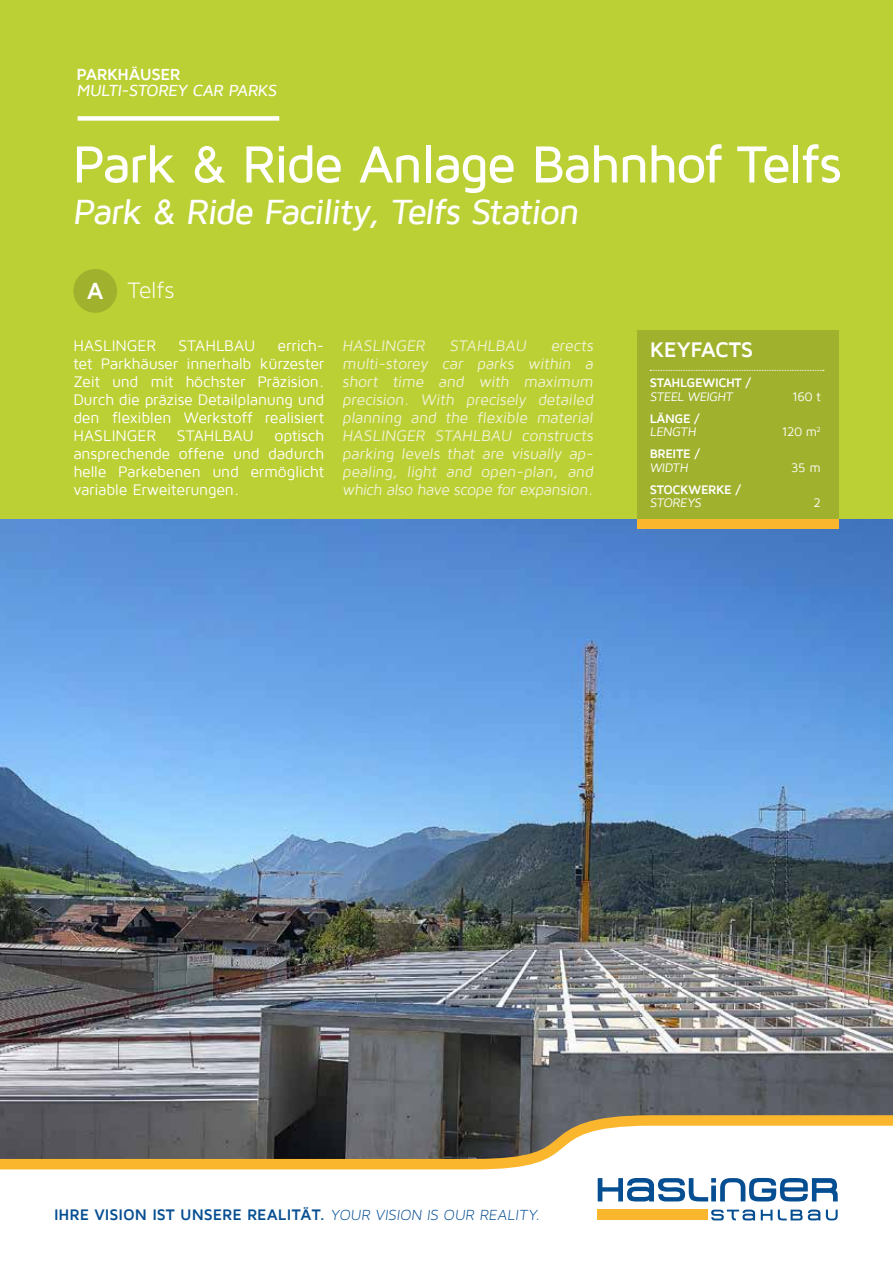
<style>
.page{position:relative;width:893px;height:1263px;background:#fff}
.page>*{position:absolute;margin:0;border:0;box-sizing:border-box;transform-origin:0 0}
.t1{font:500 54px "Maven Pro";letter-spacing:-.045em;color:#fff}
.t2{font:500 36px "Maven Pro";color:#fff}
.t3{font:24px "Maven Pro Light 300";letter-spacing:-.01em;color:#fff}
.t4{font:700 21.75px "Maven Pro";letter-spacing:-.025em;color:#fff}
.t5{font:500 16.5px "Maven Pro";color:#fff}
.t6{font:700 16.5px "Maven Pro";letter-spacing:-.03em;color:#fff}
.t7{font:15.75px/18px "Maven Pro";color:#eff3d5;text-align:justify}
.t8{font:15.75px/18px "Maven Pro";letter-spacing:-.015em;color:#fff;text-align:justify}
.t9{font:700 15.75px "Maven Pro";color:#064e92}
.t10{font:12.75px "Maven Pro";letter-spacing:-.025em;color:#fff}
.t11{font:700 12.75px "Maven Pro";letter-spacing:-.03em;color:#fff}
.s1{font-family:"Maven Pro";font-weight:700}
.s2{font-family:"Maven Pro Light 300";font-weight:400}
</style>
<div class="page">
<div style="left:0;top:0;width:893px;height:520px;background:#bbd034"></div>
<img style="left:0;top:519px;width:893px;height:591px">
<svg style="left:0;top:1110px;width:893px;height:111px"></svg>
<div style="left:598px;top:1209px;width:110px;height:11px;background:#fab62d"></div>
<svg style="left:711px;top:1209px;width:44px;height:11px"></svg>
<svg style="left:761px;top:1209px;width:11px;height:11px"></svg>
<svg style="left:778px;top:1209px;width:42px;height:11px"></svg>
<svg style="left:826px;top:1209px;width:12px;height:11px"></svg>
<svg style="left:598px;top:1178px;width:240px;height:23px"></svg>
<div style="left:78px;top:116px;width:201px;height:5px;background:#fff"></div>
<div style="left:637px;top:330px;width:202px;height:190px;background:#a0b22d"></div>
<div style="left:637px;top:520px;width:202px;height:9px;background:#fab62d"></div>
<div style="left:73px;top:269px;width:44px;height:44px;background:#a0b22d;border-radius:50%"></div>
<svg style="left:650px;top:370px;width:174px;height:1px"></svg>
<p class="t6" style="left:77px;top:65px;width:106px">PARKHÄUSER</p>
<p class="t5" style="left:77px;top:82px;width:204px">MULTI-STOREY CAR PARKS</p>
<h1 class="t1" style="left:72px;top:136px;width:771px">Park &amp; Ride Anlage Bahnhof Telfs</h1>
<h2 class="t2" style="left:72px;top:193px;width:513px">Park &amp; Ride Facility, Telfs Station</h2>
<h3 class="t3" style="left:87px;top:277px;width:89px"><span class="s1">A</span> Telfs</h3>
<p class="t8" style="left:73px;top:337px;width:252px;text-indent:204px">errich&shy;tet Parkhäuser innerhalb kürzester Zeit und mit höchster Präzision.<br>Durch die präzise Detailplanung und den flexiblen Werkstoff realisiert HASLINGER</p>
<p class="t8" style="left:73px;top:337px;width:84px">HASLINGER</p>
<p class="t8" style="left:178px;top:337px;width:78px">STAHLBAU</p>
<p class="t8" style="left:73px;top:427px;width:252px;text-indent:201px">optisch ansprechende offene und dadurch helle Parkebenen und ermöglicht variable Erweiterungen.</p>
<p class="t8" style="left:177px;top:427px;width:78px">STAHLBAU</p>
<p class="t7" style="left:342px;top:337px;width:86px">HASLINGER</p>
<p class="t7" style="left:449px;top:337px;width:81px">STAHLBAU</p>
<p class="t7" style="left:342px;top:337px;width:255px;text-indent:208px">erects multi-storey car parks within a short time and with maximum precision. With precisely detailed planning and the flexible material HASLINGER STAHLBAU constructs parking levels that are visually ap&shy;pealing, light and open-plan, and which also have scope for expansion.</p>
<h3 class="t4" style="left:650px;top:338px;width:105px">KEYFACTS</h3>
<p class="t11" style="left:650px;top:376px;width:103px">STAHLGEWICHT /</p>
<p class="t10" style="left:650px;top:390px;width:86px">STEEL WEIGHT</p>
<p class="t10" style="left:792px;top:390px;width:30px">160 t</p>
<p class="t11" style="left:650px;top:412px;width:52px">LÄNGE /</p>
<p class="t10" style="left:650px;top:425px;width:49px">LENGTH</p>
<p class="t10" style="left:782px;top:425px;width:40px">120 m<sup>2</sup></p>
<p class="t11" style="left:650px;top:447px;width:52px">BREITE /</p>
<p class="t10" style="left:650px;top:461px;width:41px">WIDTH</p>
<p class="t10" style="left:791px;top:461px;width:31px">35 m</p>
<p class="t11" style="left:650px;top:483px;width:93px">STOCKWERKE /</p>
<p class="t10" style="left:650px;top:496px;width:55px">STOREYS</p>
<p class="t10" style="left:813px;top:496px;width:9px">2</p>
<p class="t9" style="left:54px;top:1207px;width:489px">IHRE VISION IST UNSERE REALITÄT. <span class="s2">YOUR VISION IS OUR REALITY.</span></p>
</div>
